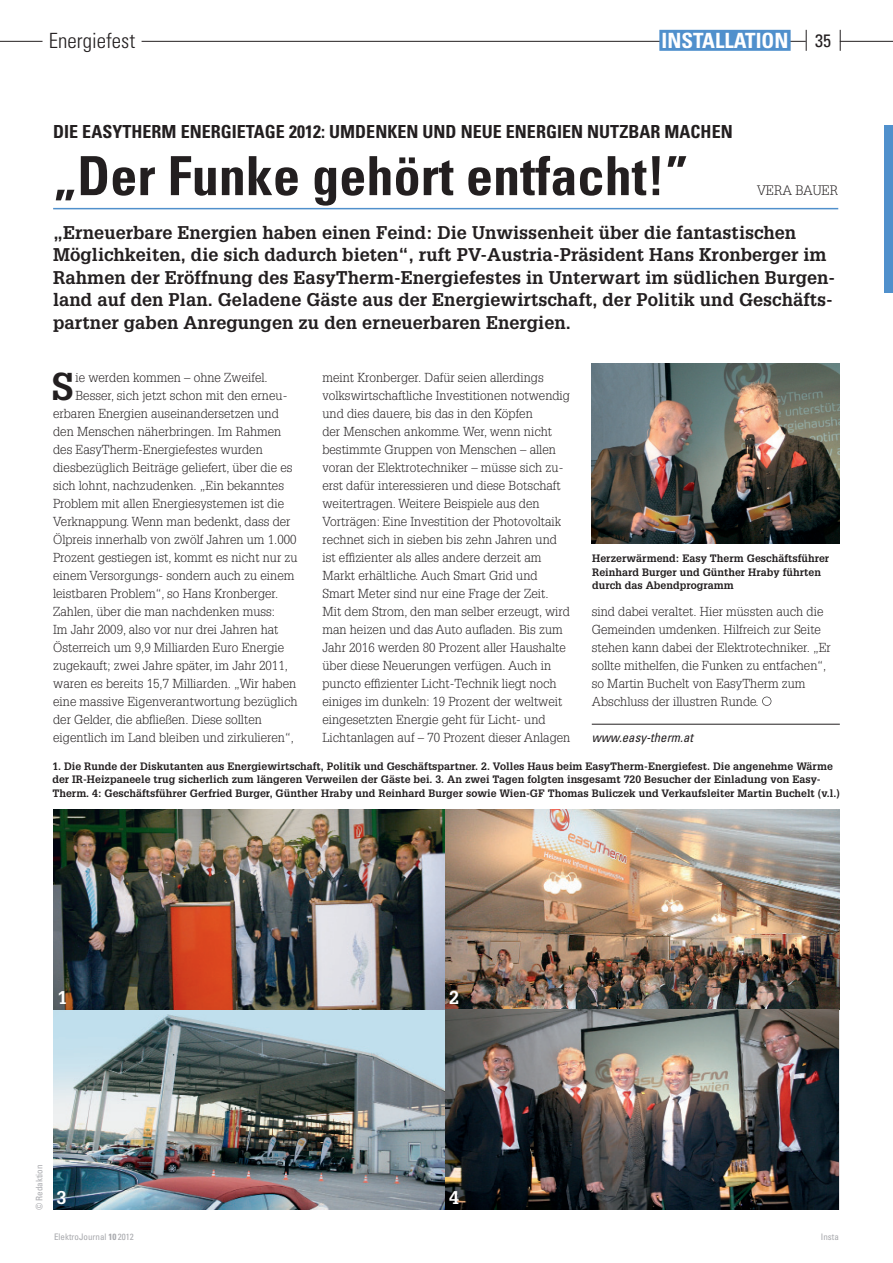
<style>
.page{position:relative;width:893px;height:1263px;background:#fff}
.page>*{position:absolute;margin:0;border:0;box-sizing:border-box;transform-origin:0 0}
.t1{font:700 condensed 54px "Univers LT Std";color:#231f20}
.t2{font:700 37.95px "Glypha LT Std";color:#231f20}
.t3{font:700 condensed 21px "Univers LT Std";color:#fff}
.t4{font:300 condensed 21px "Univers LT Std";color:#231f20}
.t5{font:700 18px/22.5px "Glypha LT Std";letter-spacing:.005em;color:#231f20}
.t6{font:700 condensed 18px "Univers LT Std";color:#231f20}
.t7{font:700 18px "Glypha LT Std";color:#fff}
.t8{font:condensed 18px "Univers LT Std";color:#231f20}
.t9{font:300 13.35px "Glypha LT Std";color:#231f20}
.t10{font:300 12.75px/18px "Glypha LT Std";color:#231f20}
.t11{font:italic condensed 12.75px "Univers LT Std";color:#231f20}
.t12{font:700 10.5px/13.5px "Glypha LT Std";letter-spacing:.005em;color:#231f20}
.t13{font:condensed 9px "Univers LT Std";color:#a8a9ad}
.s1{font-weight:700}
</style>
<div class="page">
<hr style="left:0;top:41px;width:806px;height:1px;background:#231f20">
<hr style="left:840px;top:41px;width:53px;height:1px;background:#231f20">
<svg style="left:840px;top:30px;width:1px;height:21px"></svg>
<svg style="left:806px;top:30px;width:1px;height:21px"></svg>
<div style="left:884px;top:125px;width:9px;height:168px;background:#5090cc"></div>
<div style="left:659px;top:30px;width:132px;height:21px;background:#5090cc"></div>
<div style="left:43px;top:30px;width:99px;height:21px;background:#fff"></div>
<svg style="left:762px;top:697px;width:9px;height:9px"></svg>
<img style="left:445px;top:810px;width:395px;height:200px">
<img style="left:53px;top:1010px;width:392px;height:200px">
<img style="left:445px;top:1010px;width:395px;height:200px">
<img style="left:53px;top:810px;width:392px;height:200px">
<img style="left:592px;top:364px;width:247px;height:180px">
<hr style="left:53px;top:208px;width:785px;height:1px;background:#5090cc">
<hr style="left:592px;top:724px;width:248px;height:1px;background:#231f20">
<h3 class="t4" style="left:49px;top:28px;width:88px">Energiefest</h3>
<h3 class="t3" style="left:661px;top:28px;width:128px">INSTALLATION</h3>
<h3 class="t8" style="left:815px;top:29px;width:17px">35</h3>
<h3 class="t6" style="left:53px;top:121px;width:681px">DIE EASYTHERM ENERGIETAGE 2012: UMDENKEN UND NEUE ENERGIEN NUTZBAR MACHEN</h3>
<h1 class="t1" style="left:53px;top:143px;width:637px">„DER FUNKE GEHÖRT ENTFACHT!”</h1>
<p class="t9" style="left:757px;top:183px;width:19px">Vera</p>
<p class="t9" style="left:796px;top:183px;width:36px">Bauer</p>
<p class="t5" style="left:53px;top:221px;width:784px">„Erneuerbare Energien haben einen Feind: Die Unwissenheit über die fantastischen Möglichkeiten, die sich dadurch bieten“, ruft PV-Austria-Präsident Hans Kronberger im Rahmen der Eröffnung des EasyTherm-Energiefestes in Unterwart im südlichen Burgen&shy;land auf den Plan. Geladene Gäste aus der Energiewirtschaft, der Politik und Geschäfts&shy;partner gaben Anregungen zu den erneuerbaren Energien.</p>
<h2 class="t2" style="left:52px;top:363px;width:23px">S</h2>
<p class="t10" style="left:75px;top:368px;width:194px">ie werden kommen – ohne Zweifel.</p>
<p class="t10" style="left:75px;top:386px;width:214px">Besser, sich jetzt schon mit den erneu-</p>
<p class="t10" style="left:53px;top:404px;width:227px">erbaren Energien auseinandersetzen und</p>
<p class="t10" style="left:53px;top:422px;width:230px">den Menschen näherbringen. Im Rahmen</p>
<p class="t10" style="left:53px;top:440px;width:211px">des EasyTherm-Energiefestes wurden</p>
<p class="t10" style="left:53px;top:459px;width:241px">diesbezüglich Beiträge geliefert, über die es</p>
<p class="t10" style="left:53px;top:477px;width:232px">sich lohnt, nachzudenken. „Ein bekanntes</p>
<p class="t10" style="left:53px;top:495px;width:232px">Problem mit allen Energiesystemen ist die</p>
<p class="t10" style="left:53px;top:513px;width:239px">Verknappung. Wenn man bedenkt, dass der</p>
<p class="t10" style="left:53px;top:531px;width:245px">Ölpreis innerhalb von zwölf Jahren um 1.000</p>
<p class="t10" style="left:53px;top:549px;width:246px">Prozent gestiegen ist, kommt es nicht nur zu</p>
<p class="t10" style="left:53px;top:567px;width:243px">einem Versorgungs- sondern auch zu einem</p>
<p class="t10" style="left:53px;top:585px;width:227px">leistbaren Problem“, so Hans Kronberger.</p>
<p class="t10" style="left:53px;top:603px;width:223px">Zahlen, über die man nachdenken muss:</p>
<p class="t10" style="left:53px;top:621px;width:227px">Im Jahr 2009, also vor nur drei Jahren hat</p>
<p class="t10" style="left:53px;top:639px;width:232px">Österreich um 9,9 Milliarden Euro Energie</p>
<p class="t10" style="left:53px;top:657px;width:236px">zugekauft; zwei Jahre später, im Jahr 2011,</p>
<p class="t10" style="left:53px;top:675px;width:245px">waren es bereits 15,7 Milliarden. „Wir haben</p>
<p class="t10" style="left:53px;top:693px;width:246px">eine massive Eigenverantwortung bezüglich</p>
<p class="t10" style="left:53px;top:711px;width:210px">der Gelder, die abfließen. Diese sollten</p>
<p class="t10" style="left:53px;top:729px;width:242px">eigentlich im Land bleiben und zirkulieren“,</p>
<p class="t10" style="left:322px;top:369px;width:249px">meint Kronberger. Dafür seien allerdings volkswirtschaftliche Investitionen notwendig und dies dauere, bis das in den Köpfen<br>der Menschen ankomme. Wer, wenn nicht bestimmte Gruppen von Menschen – allen voran der Elektrotechniker – müsse sich zu&shy;erst dafür interessieren und diese Botschaft weitertragen. Weitere Beispiele aus den Vorträgen: Eine Investition der Photovoltaik rechnet sich in sieben bis zehn Jahren und ist effizienter als alles andere derzeit am Markt erhältliche. Auch Smart Grid und Smart Meter sind nur eine Frage der Zeit.<br>Mit dem Strom, den man selber erzeugt, wird man heizen und das Auto aufladen. Bis zum Jahr 2016 werden 80 Prozent aller Haushalte über diese Neuerungen verfügen. Auch in puncto effizienter Licht-Technik liegt noch einiges im dunkeln: 19 Prozent der weltweit eingesetzten Energie geht für Licht- und Lichtanlagen auf – 70 Prozent dieser Anlagen</p>
<p class="t12" style="left:592px;top:552px;width:239px">Herzerwärmend: Easy Therm Geschäftsführer<br>Reinhard Burger und Günther Hraby führten durch das Abendprogramm</p>
<p class="t10" style="left:592px;top:603px;width:241px">sind dabei veraltet. Hier müssten auch die Gemeinden umdenken. Hilfreich zur Seite stehen kann dabei der Elektrotechniker. „Er sollte mithelfen, die Funken zu entfachen“, so Martin Buchelt von EasyTherm zum Abschluss der illustren Runde.</p>
<p class="t11" style="left:592px;top:729px;width:103px">www.easy-therm.at</p>
<p class="t12" style="left:52px;top:759px;width:789px">1. Die Runde der Diskutanten aus Energiewirtschaft, Politik und Geschäftspartner. 2. Volles Haus beim EasyTherm-Energiefest. Die angenehme Wärme der IR-Heizpaneele trug sicherlich zum längeren Verweilen der Gäste bei. 3. An zwei Tagen folgten insgesamt 720 Besucher der Einladung von Easy-<br>Therm. 4: Geschäftsführer Gerfried Burger, Günther Hraby und Reinhard Burger sowie Wien-GF Thomas Buliczek und Verkaufsleiter Martin Buchelt (v.l.)</p>
<h3 class="t7" style="left:57px;top:987px;width:12px">1</h3>
<h3 class="t7" style="left:449px;top:987px;width:12px">2</h3>
<p class="t13" style="left:34px;top:1210px;width:47px;rotate:-90deg">© Redaktion</p>
<h3 class="t7" style="left:57px;top:1187px;width:12px">3</h3>
<h3 class="t7" style="left:449px;top:1187px;width:12px">4</h3>
<p class="t13" style="left:54px;top:1231px;width:81px">ElektroJournal <span class="s1">10</span> 2012</p>
<p class="t13" style="left:821px;top:1231px;width:19px">Insta</p>
</div>
